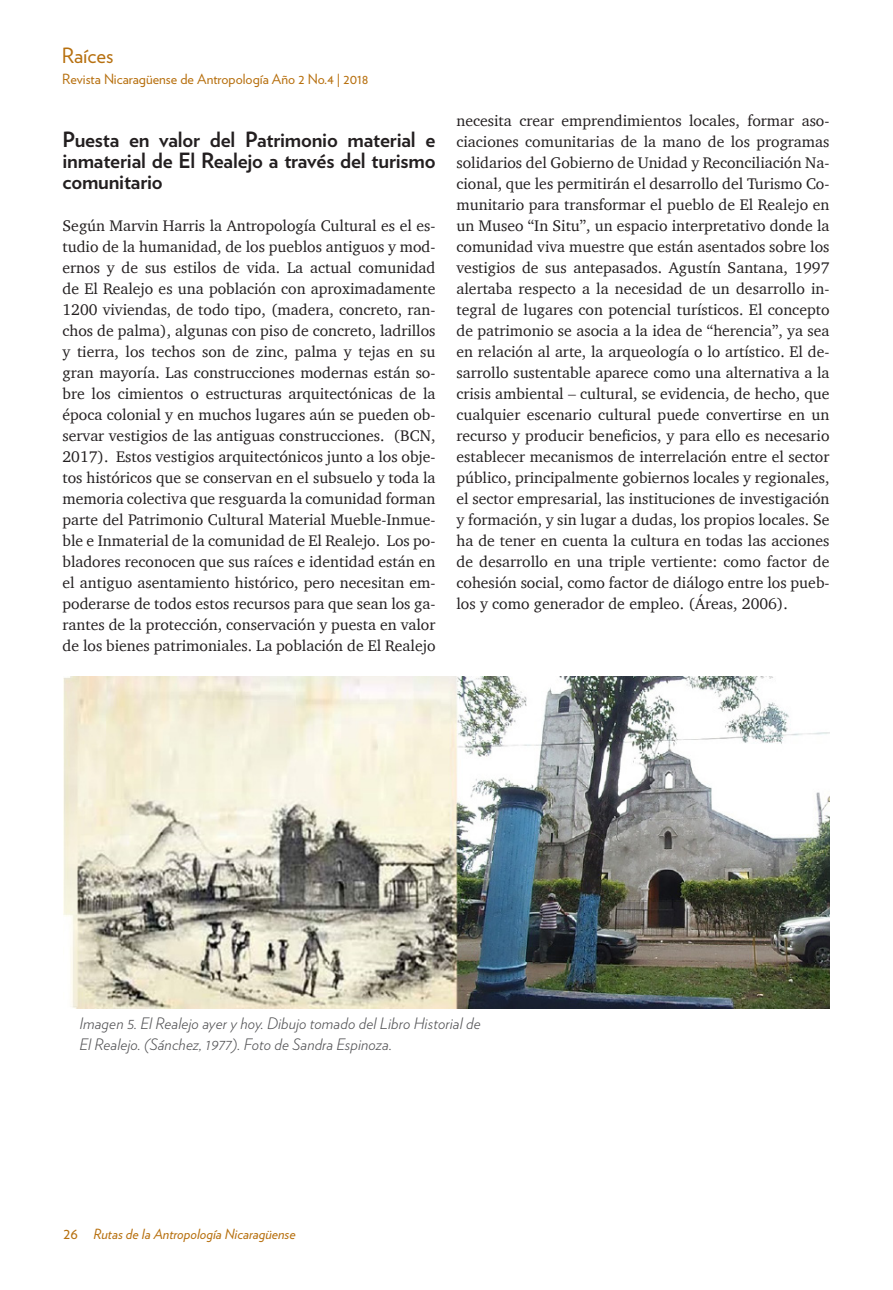
<style>
.page{position:relative;width:893px;height:1290px;background:#fff}
.page>*{position:absolute;margin:0;border:0;box-sizing:border-box;transform-origin:0 0}
.CUERPO_DE_TEXTO{font:700 21px/21px "Verlag";letter-spacing:-.01em;color:#231f20;text-align:justify}
.t1{font:21px "Verlag";color:#b7700f}
.CUERPO_DE_TEXTO-2{font:15.75px/21px "Charter";color:#231f20;text-align:justify}
.t2{font:italic 300 15.75px/21px "Verlag";letter-spacing:.01em;color:#535355}
.t3{font:14px "Verlag";color:#b7700f}
.t4{font:italic 14px "Verlag";color:#b7700f}
.s1{font-style:normal;font-size:15.75px}
</style>
<div class="page">
<img style="left:63px;top:676px;width:766px;height:332px">
<h1 class="t1" style="left:62px;top:40px;width:53px">Raíces</h1>
<p class="t3" style="left:62px;top:68px;width:308px">Revista Nicaragüense de Antropología Año 2 No.4 | 2018</p>
<p class="CUERPO_DE_TEXTO" style="left:63px;top:128px;width:375px">Puesta en valor del Patrimonio material e inmaterial de El Realejo a través del turismo comunitario</p>
<p class="CUERPO_DE_TEXTO-2" style="left:63px;top:215px;width:374px">Según Marvin Harris la Antropología Cultural es el es&shy;tudio de la humanidad, de los pueblos antiguos y mod&shy;ernos y de sus estilos de vida. La actual comunidad de El Realejo es una población con aproximadamente 1200 viviendas, de todo tipo, (madera, concreto, ran&shy;chos de palma), algunas con piso de concreto, ladrillos y tierra, los techos son de zinc, palma y tejas en su gran mayoría. Las construcciones modernas están so&shy;bre los cimientos o estructuras arquitectónicas de la época colonial y en muchos lugares aún se pueden ob&shy;servar vestigios de las antiguas construcciones. (BCN, 2017). Estos vestigios arquitectónicos junto a los obje&shy;tos históricos que se conservan en el subsuelo y toda la memoria colectiva que resguarda la comunidad forman parte del Patrimonio Cultural Material Mueble-Inmue&shy;ble e Inmaterial de la comunidad de El Realejo. Los po&shy;bladores reconocen que sus raíces e identidad están en el antiguo asentamiento histórico, pero necesitan em&shy;poderarse de todos estos recursos para que sean los ga&shy;rantes de la protección, conservación y puesta en valor de los bienes patrimoniales. La población de El Realejo</p>
<p class="CUERPO_DE_TEXTO-2" style="left:456px;top:110px;width:375px">necesita crear emprendimientos locales, formar aso&shy;ciaciones comunitarias de la mano de los programas solidarios del Gobierno de Unidad y Reconciliación Na&shy;cional, que les permitirán el desarrollo del Turismo Co&shy;munitario para transformar el pueblo de El Realejo en un Museo “In Situ”, un espacio interpretativo donde la comunidad viva muestre que están asentados sobre los vestigios de sus antepasados. Agustín Santana, 1997 alertaba respecto a la necesidad de un desarrollo in&shy;tegral de lugares con potencial turísticos. El concepto de patrimonio se asocia a la idea de “herencia”, ya sea en relación al arte, la arqueología o lo artístico. El de&shy;sarrollo sustentable aparece como una alternativa a la crisis ambiental – cultural, se evidencia, de hecho, que cualquier escenario cultural puede convertirse en un recurso y producir beneficios, y para ello es necesario establecer mecanismos de interrelación entre el sector público, principalmente gobiernos locales y regionales, el sector empresarial, las instituciones de investigación y formación, y sin lugar a dudas, los propios locales. Se ha de tener en cuenta la cultura en todas las acciones de desarrollo en una triple vertiente: como factor de cohesión social, como factor de diálogo entre los pueb&shy;los y como generador de empleo. (Áreas, 2006).</p>
<p class="t2" style="left:80px;top:1012px;width:403px">Imagen 5. El Realejo ayer y hoy. Dibujo tomado del Libro Historial de<br>El Realejo. (Sánchez, 1977). Foto de Sandra Espinoza.</p>
<p class="t4" style="left:63px;top:1223px;width:234px"><span class="s1">26</span> Rutas de la Antropología Nicaragüense</p>
</div>
